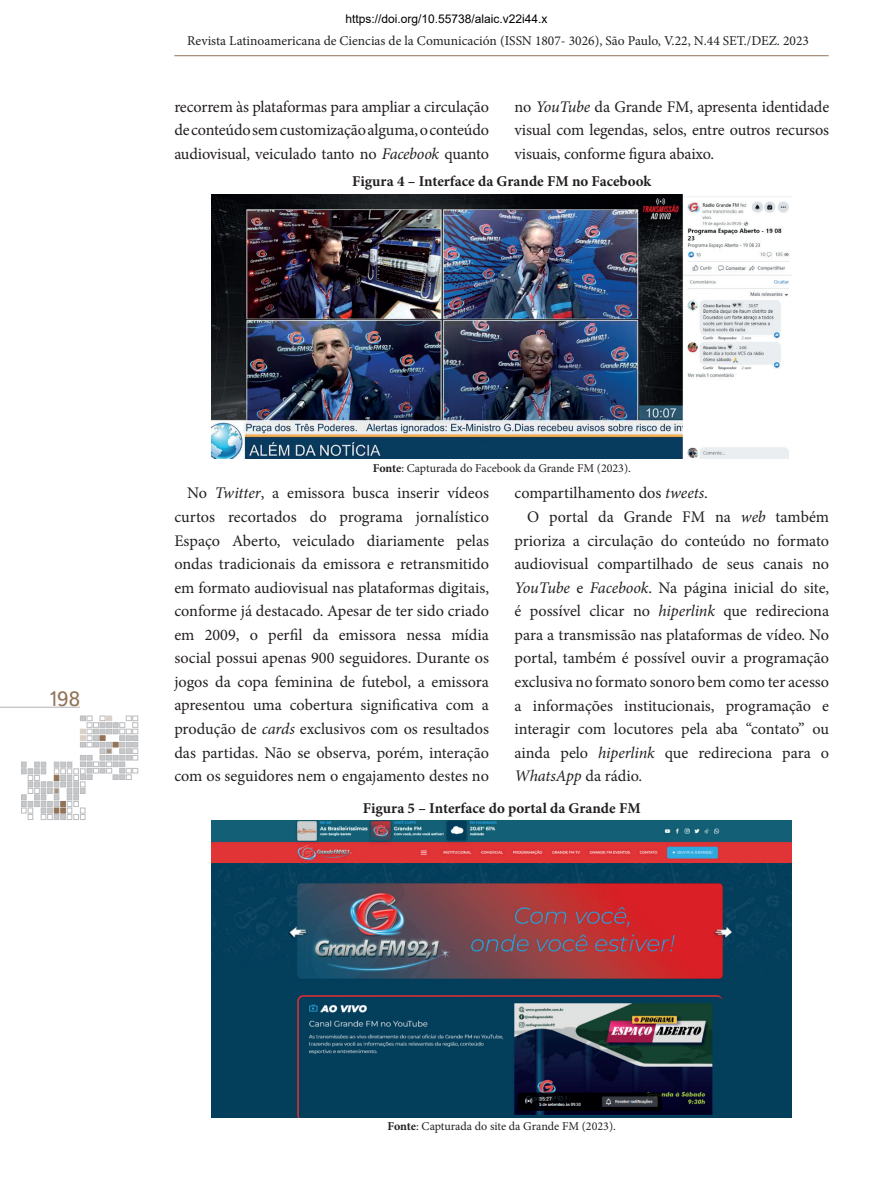
<style>
.page{position:relative;width:893px;height:1191px;background:#fff}
.page>*{position:absolute;margin:0;border:0;box-sizing:border-box;transform-origin:0 0}
.t1{font:21px "Istok Web";color:#927358}
.t2{font:16.2px/23.5px "Minion Pro";letter-spacing:-.005em;color:#231f20;text-align:justify}
.t3{font:italic 16.2px "Minion Pro";letter-spacing:-.01em;color:#231f20}
.t4{font:700 15px "Minion Pro";color:#231f20}
.t5{font:13.5px "Minion Pro";color:#231f20}
.t6{font:12px "Minion Pro";color:#231f20}
.t7{font:12px "Arial";color:#000}
.s1{font-style:italic}
.s2{font-weight:700}
.s3{font-style:normal}
</style>
<div class="page">
<svg style="left:21px;top:716px;width:117px;height:103px"></svg>
<hr style="left:0;top:707px;width:80px;height:1px;background:#b2b3b7">
<hr style="left:174px;top:55px;width:655px;height:1px;background:#927358">
<img style="left:211px;top:195px;width:580px;height:263px">
<img style="left:212px;top:821px;width:580px;height:296px">
<p class="t7" style="left:345px;top:11px;width:204px">https://doi.org/10.55738/alaic.v22i44.x</p>
<p class="t5" style="left:187px;top:32px;width:623px">Revista Latinoamericana de Ciencias de la Comunicación (ISSN 1807- 3026), São Paulo, V.22, N.44 SET./DEZ. 2023</p>
<p class="t2" style="left:514px;top:95px;width:316px">no <span class="s1">YouTube</span> da Grande FM, apresenta identidade visual com legendas, selos, entre outros recursos visuais, conforme figura abaixo.</p>
<p class="t2" style="left:174px;top:95px;width:316px">recorrem às plataformas para ampliar a circulação de conteúdo sem customização alguma, o conteúdo audiovisual, veiculado tanto no <span class="s1">Facebook</span> quanto</p>
<p class="t4" style="left:352px;top:171px;width:301px">Figura 4 – Interface da Grande FM no Facebook</p>
<p class="t1" style="left:49px;top:684px;width:33px">198</p>
<p class="t6" style="left:373px;top:460px;width:260px"><span class="s2">Fonte</span>: Capturada do Facebook da Grande FM (2023).</p>
<p class="t2" style="left:174px;top:481px;width:316px;text-indent:13px">No <span class="s1">Twitter</span>, a emissora busca inserir vídeos curtos recortados do programa jornalístico Espaço Aberto, veiculado diariamente pelas ondas tradicionais da emissora e retransmitido em formato audiovisual nas plataformas digitais, conforme já destacado. Apesar de ter sido criado em 2009, o perfil da emissora nessa mídia social possui apenas 900 seguidores. Durante os jogos da copa feminina de futebol, a emissora apresentou uma cobertura significativa com a produção de <span class="s1">cards</span> exclusivos com os resultados das partidas. Não se observa, porém, interação com os seguidores nem o engajamento destes no</p>
<p class="t2" style="left:514px;top:481px;width:195px">compartilhamento dos <span class="s1">tweets</span>.</p>
<p class="t2" style="left:527px;top:505px;width:303px">O portal da Grande FM na <span class="s1">web</span> também</p>
<p class="t2" style="left:514px;top:529px;width:316px">prioriza a circulação do conteúdo no formato</p>
<p class="t2" style="left:514px;top:552px;width:316px">audiovisual compartilhado de seus canais no</p>
<p class="t2" style="left:514px;top:576px;width:316px"><span class="s1">YouTube</span> e <span class="s1">Facebook</span>. Na página inicial do site,</p>
<p class="t2" style="left:514px;top:599px;width:316px">é possível clicar no <span class="s1">hiperlink</span> que redireciona</p>
<p class="t2" style="left:514px;top:623px;width:316px">para a transmissão nas plataformas de vídeo. No</p>
<p class="t2" style="left:514px;top:646px;width:316px">portal, também é possível ouvir a programação</p>
<p class="t2" style="left:514px;top:670px;width:316px">exclusiva no formato sonoro bem como ter acesso</p>
<p class="t2" style="left:514px;top:693px;width:316px">a informações institucionais, programação e</p>
<p class="t2" style="left:514px;top:717px;width:316px">interagir com locutores pela aba “contato” ou</p>
<p class="t2" style="left:514px;top:741px;width:316px">ainda pelo <span class="s1">hiperlink</span> que redireciona para o</p>
<p class="t3" style="left:514px;top:765px;width:129px">WhatsApp <span class="s3">da rádio.</span></p>
<p class="t4" style="left:363px;top:797px;width:279px">Figura 5 – Interface do portal da Grande FM</p>
<p class="t6" style="left:388px;top:1118px;width:230px"><span class="s2">Fonte</span>: Capturada do site da Grande FM (2023).</p>
</div>
